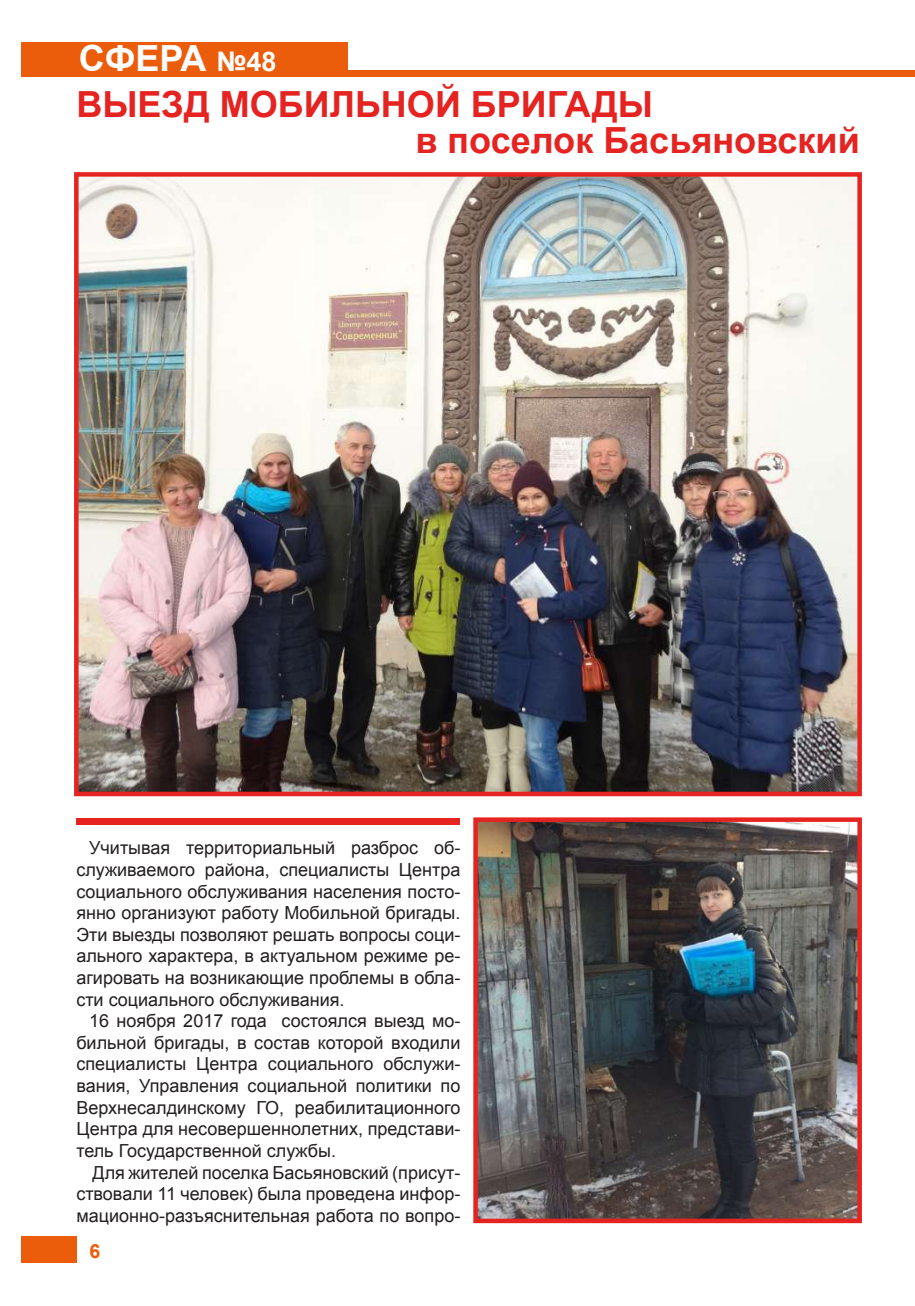
<style>
.page{position:relative;width:915px;height:1306px;background:#fff}
.page>*{position:absolute;margin:0;border:0;box-sizing:border-box;transform-origin:0 0}
.t1{font:700 36px/36px "Arial";color:#e52320}
.t2{font:700 36px "Arial";color:#fff}
.t3{font:700 19.5px "Arial";color:#eb5d0b}
.t4{font:18px/21.6px "Arial";color:#231f20;text-align:justify}
.s1{font-size:27px}
</style>
<div class="page">
<div style="left:21px;top:1236px;width:56px;height:27px;background:#eb5d0b"></div>
<div style="left:21px;top:70px;width:893px;height:6px;background:#eb5d0b"></div>
<div style="left:21px;top:42px;width:327px;height:28px;background:#eb5d0b"></div>
<img style="left:79px;top:177px;width:777px;height:614px">
<div style="left:74px;top:172px;width:787px;height:624px;border:4px solid #e52320"></div>
<img style="left:478px;top:822px;width:378px;height:396px">
<div style="left:473px;top:817px;width:388px;height:406px;border:4px solid #e52320"></div>
<div style="left:76px;top:818px;width:383px;height:6px;background:#e52320"></div>
<h1 class="t2" style="left:79px;top:35px;width:199px">СФЕРА <span class="s1">№48</span></h1>
<h1 class="t1" style="left:415px;top:87px;width:446px;text-indent:-339px">ВЫЕЗД МОБИЛЬНОЙ БРИГАДЫ<br>в поселок Басьяновский</h1>
<p class="t4" style="left:76px;top:837px;width:385px;text-indent:13px">Учитывая территориальный разброс об&shy;служиваемого района, специалисты Центра социального обслуживания населения посто&shy;янно организуют работу Мобильной бригады.<br>Эти выезды позволяют решать вопросы соци&shy;ального характера, в актуальном режиме ре&shy;агировать на возникающие проблемы в обла&shy;сти социального обслуживания.</p>
<p class="t4" style="left:76px;top:1010px;width:385px;text-indent:13px">16 ноября 2017 года состоялся выезд мо&shy;бильной бригады, в состав которой входили специалисты Центра социального обслужи&shy;вания, Управления социальной политики по Верхнесалдинскому ГО, реабилитационного Центра для несовершеннолетних, представи&shy;тель Государственной службы.</p>
<p class="t4" style="left:76px;top:1161px;width:385px;text-indent:16px">Для жителей поселка Басьяновский (присут&shy;ствовали 11 человек) была проведена инфор&shy;мационно-разъяснительная работа по вопро-</p>
<p class="t3" style="left:89px;top:1237px;width:12px">6</p>
</div>
